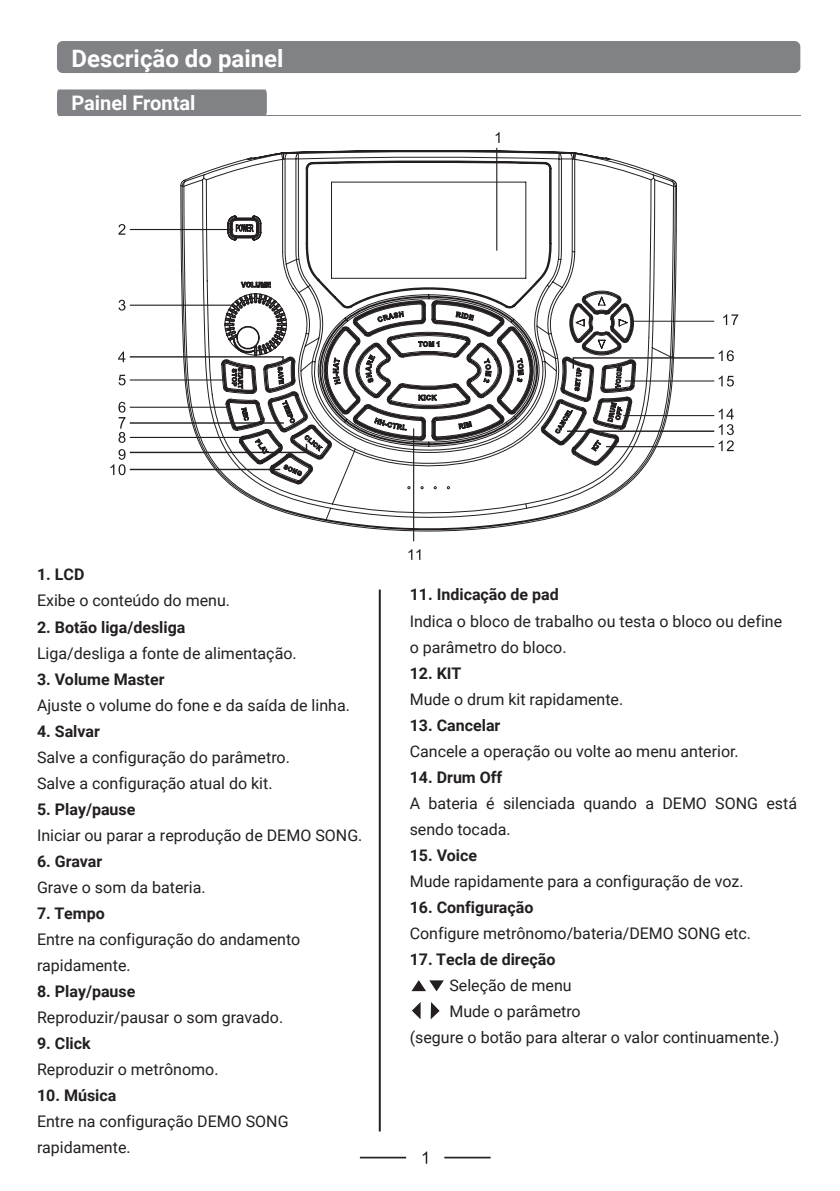
<style>
.page{position:relative;width:840px;height:1191px;background:#fff}
.page>*{position:absolute;margin:0;border:0;box-sizing:border-box;transform-origin:0 0}
.t1{font:700 24px "Roboto";color:#fff}
.t2{font:700 20px "Roboto";color:#fff}
.t3{font:16px/26px "Roboto";color:#231f20}
.t4{font:700 16px "Roboto";color:#231f20}
</style>
<div class="page">
<div style="left:57px;top:41px;width:742px;height:32px;background:#808285;border-radius:6px"></div>
<hr style="left:378px;top:589px;width:2px;height:542px;background:#231f20">
<hr style="left:359px;top:1156px;width:47px;height:2px;background:#231f20">
<hr style="left:444px;top:1156px;width:46px;height:2px;background:#231f20">
<svg style="left:422px;top:1151px;width:5px;height:12px"></svg>
<hr style="left:130px;top:229px;width:103px;height:1px;background:#231f20">
<svg style="left:118px;top:224px;width:7px;height:11px"></svg>
<hr style="left:130px;top:305px;width:103px;height:1px;background:#231f20">
<svg style="left:118px;top:300px;width:7px;height:11px"></svg>
<hr style="left:130px;top:379px;width:96px;height:1px;background:#231f20">
<svg style="left:118px;top:375px;width:7px;height:10px"></svg>
<svg style="left:118px;top:351px;width:61px;height:12px"></svg>
<svg style="left:110px;top:402px;width:69px;height:73px"></svg>
<hr style="left:413px;top:428px;width:1px;height:113px;background:#231f20">
<svg style="left:408px;top:549px;width:12px;height:11px"></svg>
<svg style="left:495px;top:132px;width:4px;height:11px"></svg>
<hr style="left:630px;top:321px;width:83px;height:1px;background:#231f20">
<svg style="left:723px;top:314px;width:15px;height:11px"></svg>
<hr style="left:624px;top:380px;width:89px;height:1px;background:#231f20">
<svg style="left:718px;top:376px;width:15px;height:10px"></svg>
<hr style="left:623px;top:415px;width:90px;height:1px;background:#231f20">
<svg style="left:677px;top:350px;width:56px;height:12px"></svg>
<hr style="left:566px;top:430px;width:147px;height:2px;background:#231f20">
<hr style="left:605px;top:446px;width:108px;height:1px;background:#231f20">
<svg style="left:718px;top:408px;width:15px;height:43px"></svg>
<svg style="left:179px;top:152px;width:498px;height:380px"></svg>
<svg style="left:229px;top:215px;width:400px;height:250px"></svg>
<div style="left:57px;top:89px;width:210px;height:27px;background:#808285"></div>
<hr style="left:62px;top:115px;width:737px;height:1px;background:#808285">
<svg style="left:430px;top:1002px;width:9px;height:17px"></svg>
<svg style="left:412px;top:1002px;width:8px;height:17px"></svg>
<svg style="left:411px;top:980px;width:32px;height:11px"></svg>
<h1 class="t1" style="left:71px;top:41px;width:214px">Descrição do painel</h1>
<p class="t2" style="left:71px;top:89px;width:126px">Painel Frontal</p>
<p class="t4" style="left:37px;top:563px;width:49px">1. LCD</p>
<p class="t3" style="left:37px;top:587px;width:194px">Exibe o conteúdo do menu.</p>
<p class="t4" style="left:37px;top:615px;width:150px">2. Botão liga/desliga</p>
<p class="t3" style="left:37px;top:639px;width:261px">Liga/desliga a fonte de alimentação.</p>
<p class="t4" style="left:37px;top:667px;width:129px">3. Volume Master</p>
<p class="t3" style="left:37px;top:691px;width:314px">Ajuste o volume do fone e da saída de linha.</p>
<p class="t4" style="left:37px;top:719px;width:64px">4. Salvar</p>
<p class="t3" style="left:37px;top:743px;width:254px">Salve a configuração do parâmetro.<br>Salve a configuração atual do kit.</p>
<p class="t4" style="left:37px;top:797px;width:100px">5. Play/pause</p>
<p class="t3" style="left:37px;top:821px;width:327px">Iniciar ou parar a reprodução de DEMO SONG.</p>
<p class="t4" style="left:37px;top:849px;width:67px">6. Gravar</p>
<p class="t3" style="left:37px;top:873px;width:170px">Grave o som da bateria.</p>
<p class="t4" style="left:37px;top:901px;width:69px">7. Tempo</p>
<p class="t3" style="left:37px;top:925px;width:264px">Entre na configuração do andamento rapidamente.</p>
<p class="t4" style="left:37px;top:979px;width:100px">8. Play/pause</p>
<p class="t3" style="left:37px;top:1003px;width:247px">Reproduzir/pausar o som gravado.</p>
<p class="t4" style="left:37px;top:1031px;width:55px">9. Click</p>
<p class="t3" style="left:37px;top:1055px;width:183px">Reproduzir o metrônomo.</p>
<p class="t4" style="left:37px;top:1083px;width:81px">10. Música</p>
<p class="t3" style="left:37px;top:1107px;width:253px">Entre na configuração DEMO SONG rapidamente.</p>
<p class="t4" style="left:409px;top:583px;width:150px">11. Indicação de pad</p>
<p class="t3" style="left:409px;top:607px;width:374px">Indica o bloco de trabalho ou testa o bloco ou define o parâmetro do bloco.</p>
<p class="t4" style="left:409px;top:661px;width:53px">12. KIT</p>
<p class="t3" style="left:409px;top:685px;width:215px">Mude o drum kit rapidamente.</p>
<p class="t4" style="left:409px;top:713px;width:92px">13. Cancelar</p>
<p class="t3" style="left:409px;top:737px;width:330px">Cancele a operação ou volte ao menu anterior.</p>
<p class="t4" style="left:409px;top:765px;width:94px">14. Drum Off</p>
<p class="t3" style="left:409px;top:789px;width:389px">A bateria é silenciada quando a DEMO SONG está sendo tocada.</p>
<p class="t4" style="left:409px;top:843px;width:69px">15. Voice</p>
<p class="t3" style="left:409px;top:867px;width:335px">Mude rapidamente para a configuração de voz.</p>
<p class="t4" style="left:409px;top:895px;width:125px">16. Configuração</p>
<p class="t3" style="left:409px;top:919px;width:342px">Configure metrônomo/bateria/DEMO SONG etc.</p>
<p class="t4" style="left:409px;top:947px;width:147px">17. Tecla de direção</p>
<p class="t3" style="left:449px;top:971px;width:124px">Seleção de menu</p>
<p class="t3" style="left:449px;top:997px;width:133px">Mude o parâmetro</p>
<p class="t3" style="left:409px;top:1023px;width:371px">(segure o botão para alterar o valor continuamente.)</p>
</div>
